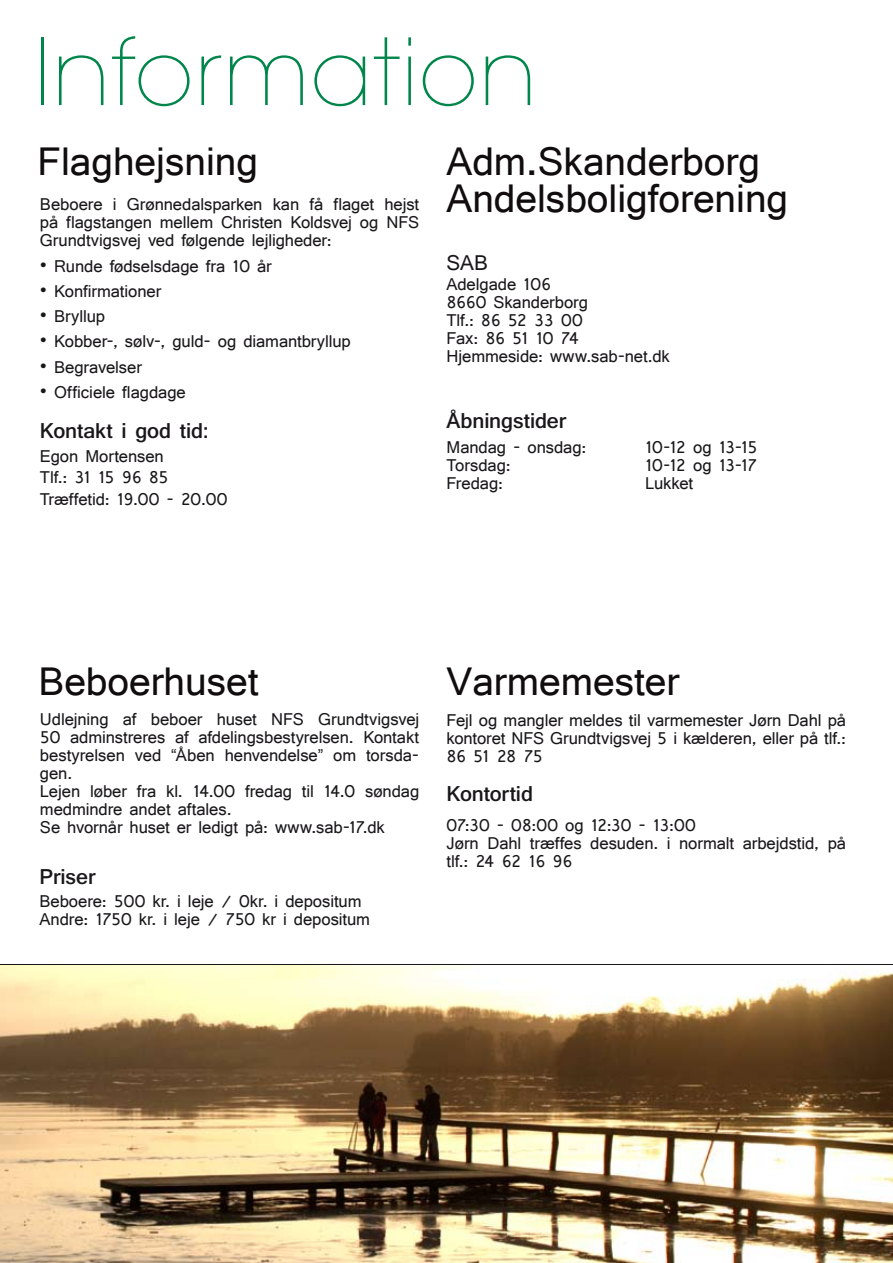
<style>
.page{position:relative;width:893px;height:1263px;background:#fff}
.page>*{position:absolute;margin:0;border:0;box-sizing:border-box;transform-origin:0 0}
.t1{font:200 91.5px "Avant Garde";letter-spacing:.01em;color:#00864a}
.t2{font:42px/37.5px "Shruti";color:#110c0d}
.t3{font:700 22.5px "Shruti";letter-spacing:-.005em;color:#1a171b}
.t4{font:22.5px "Shruti";color:#1a171b}
.t5{font:18px/18px "Shruti";letter-spacing:-.005em;color:#1a171b}
</style>
<div class="page">
<img style="left:0;top:964px;width:893px;height:299px">
<h1 class="t1" style="left:34px;top:18px;width:505px">Information</h1>
<h2 class="t2" style="left:37px;top:141px;width:222px">Flaghejsning</h2>
<p class="t5" style="left:40px;top:195px;width:381px;text-align:justify">Beboere i Grønnedalsparken kan få flaget hejst på flagstangen mellem Christen Koldsvej og NFS Grundtvigsvej ved følgende lejligheder:</p>
<p class="t5" style="left:40px;top:256px;width:233px">• Runde fødselsdage fra 10 år</p>
<p class="t5" style="left:40px;top:282px;width:123px">• Konfirmationer</p>
<p class="t5" style="left:40px;top:307px;width:67px">• Bryllup</p>
<p class="t5" style="left:40px;top:332px;width:312px">• Kobber-, sølv-, guld- og diamantbryllup</p>
<p class="t5" style="left:40px;top:357px;width:103px">• Begravelser</p>
<p class="t5" style="left:40px;top:383px;width:147px">• Officiele flagdage</p>
<p class="t3" style="left:40px;top:417px;width:170px">Kontakt i god tid:</p>
<p class="t5" style="left:40px;top:445px;width:189px;line-height:21.6px">Egon Mortensen<br>Tlf.: 31 15 96 85<br>Træffetid: 19.00 - 20.00</p>
<h2 class="t2" style="left:446px;top:141px;width:343px">Adm.Skanderborg<br>Andelsboligforening</h2>
<p class="t4" style="left:446px;top:249px;width:43px">SAB</p>
<p class="t5" style="left:446px;top:275px;width:225px">Adelgade 106<br>8660 Skanderborg<br>Tlf.: 86 52 33 00<br>Fax: 86 51 10 74<br>Hjemmeside: www.sab-net.dk</p>
<p class="t3" style="left:446px;top:407px;width:121px">Åbningstider</p>
<p class="t5" style="left:446px;top:438px;width:141px">Mandag - onsdag:<br>Torsdag:<br>Fredag:</p>
<p class="t5" style="left:645px;top:438px;width:114px;text-align:justify">10-12 og 13-15<br>10-12 og 13-17<br>Lukket</p>
<h2 class="t2" style="left:38px;top:661px;width:222px">Beboerhuset</h2>
<p class="t5" style="left:40px;top:710px;width:381px">Udlejning af beboer huset NFS Grundtvigsvej 50 adminstreres af afdelingsbestyrelsen. Kontakt bestyrelsen ved “Åben henvendelse” om torsda&shy;gen.<br>Lejen løber fra kl. 14.00 fredag til 14.0 søndag medmindre andet aftales.<br>Se hvornår huset er ledigt på: www.sab-17.dk</p>
<p class="t3" style="left:39px;top:863px;width:58px">Priser</p>
<p class="t5" style="left:39px;top:892px;width:332px">Beboere: 500 kr. i leje / 0kr. i depositum<br>Andre: 1750 kr. i leje / 750 kr i depositum</p>
<h2 class="t2" style="left:446px;top:661px;width:234px">Varmemester</h2>
<p class="t5" style="left:446px;top:710px;width:401px;text-align:justify">Fejl og mangler meldes til varmemester Jørn Dahl på kontoret NFS Grundtvigsvej 5 i kælderen, eller på tlf.:<br>86 51 28 75</p>
<p class="t3" style="left:446px;top:780px;width:88px">Kontortid</p>
<p class="t5" style="left:446px;top:816px;width:401px">07:30 - 08:00 og 12:30 - 13:00<br>Jørn Dahl træffes desuden. i normalt arbejdstid, på tlf.: 24 62 16 96</p>
</div>
